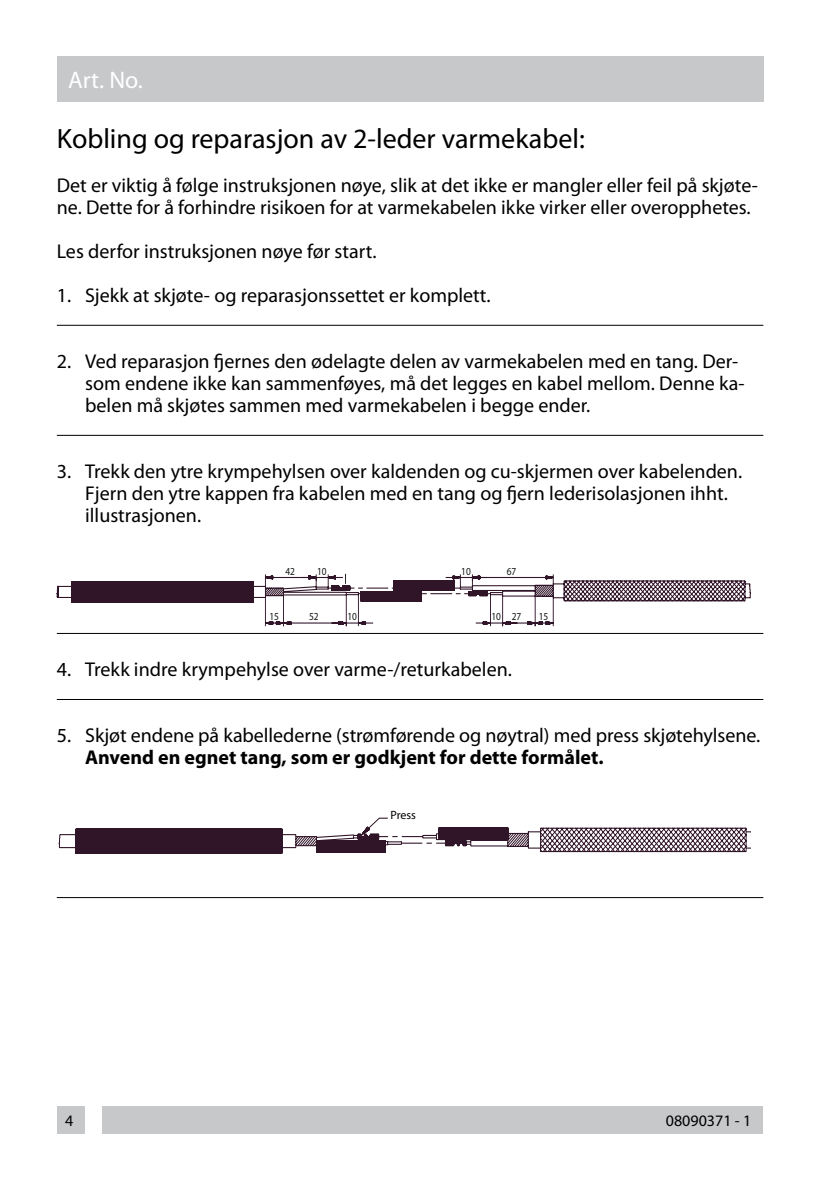
<style>
.page{position:relative;width:840px;height:1191px;background:#fff}
.page>*{position:absolute;margin:0;border:0;box-sizing:border-box;transform-origin:0 0}
.t1{font:28px "Myriad Pro";color:#000}
.t2{font:24px "Myriad Pro";color:#fff}
.t3{font:20px/22px "Myriad Pro";color:#000}
.t4{font:700 20px "Myriad Pro";color:#000}
.t5{font:16px "Myriad Pro";color:#000}
.t6{font:12px "Myriad Pro";letter-spacing:-.005em;color:#000}
.t7{font:10.8px "Arial Poland";color:#111614;scale:.87 1}
</style>
<div class="page">
<div style="left:57px;top:1106px;width:28px;height:27px;background:#c6c8ca"></div>
<div style="left:103px;top:1106px;width:659px;height:27px;background:#c6c8ca"></div>
<hr style="left:57px;top:325px;width:706px;height:1px;background:#000">
<hr style="left:57px;top:435px;width:706px;height:1px;background:#000">
<hr style="left:57px;top:633px;width:706px;height:1px;background:#000">
<hr style="left:57px;top:699px;width:706px;height:1px;background:#000">
<hr style="left:57px;top:897px;width:706px;height:1px;background:#000">
<svg style="left:57px;top:574px;width:693px;height:52px"></svg>
<svg style="left:59px;top:817px;width:690px;height:37px"></svg>
<div style="left:57px;top:57px;width:706px;height:45px;background:#c6c8ca"></div>
<p class="t2" style="left:68px;top:67px;width:76px">Art. No.</p>
<h1 class="t1" style="left:57px;top:123px;width:529px">Kobling og reparasjon av 2-leder varmekabel:</h1>
<p class="t3" style="left:57px;top:174px;width:702px">Det er viktig å følge instruksjonen nøye, slik at det ikke er mangler eller feil på skjøte&shy;ne. Dette for å forhindre risikoen for at varmekabelen ikke virker eller overopphetes.</p>
<p class="t3" style="left:57px;top:240px;width:321px">Les derfor instruksjonen nøye før start.</p>
<p class="t3" style="left:57px;top:284px;width:435px">1. Sjekk at skjøte- og reparasjonssettet er komplett.</p>
<p class="t3" style="left:85px;top:350px;width:660px;text-indent:-28px">2. Ved reparasjon fjernes den ødelagte delen av varmekabelen med en tang. Der&shy;som endene ikke kan sammenføyes, må det legges en kabel mellom. Denne ka&shy;belen må skjøtes sammen med varmekabelen i begge ender.</p>
<p class="t3" style="left:85px;top:460px;width:658px;text-indent:-28px">3. Trekk den ytre krympehylsen over kaldenden og cu-skjermen over kabelenden.<br>Fjern den ytre kappen fra kabelen med en tang og fjern lederisolasjonen ihht. illustrasjonen.</p>
<p class="t7" style="left:285px;top:564px;width:13px">42</p>
<p class="t7" style="left:317px;top:564px;width:13px">10</p>
<p class="t7" style="left:269px;top:609px;width:13px">15</p>
<p class="t7" style="left:309px;top:609px;width:13px">52</p>
<p class="t7" style="left:347px;top:609px;width:13px">10</p>
<p class="t7" style="left:461px;top:564px;width:13px">10</p>
<p class="t7" style="left:506px;top:564px;width:13px">67</p>
<p class="t7" style="left:491px;top:609px;width:36px">10 27</p>
<p class="t7" style="left:538px;top:609px;width:13px">15</p>
<p class="t3" style="left:57px;top:658px;width:456px">4. Trekk indre krympehylse over varme-/returkabelen.</p>
<p class="t3" style="left:57px;top:724px;width:704px">5. Skjøt endene på kabellederne (strømførende og nøytral) med press skjøtehylsene.</p>
<p class="t4" style="left:85px;top:746px;width:519px">Anvend en egnet tang, som er godkjent for dette formålet.</p>
<p class="t6" style="left:390px;top:808px;width:27px">Press</p>
<p class="t5" style="left:65px;top:1111px;width:10px">4</p>
<p class="t5" style="left:665px;top:1112px;width:87px">08090371 - 1</p>
</div>
